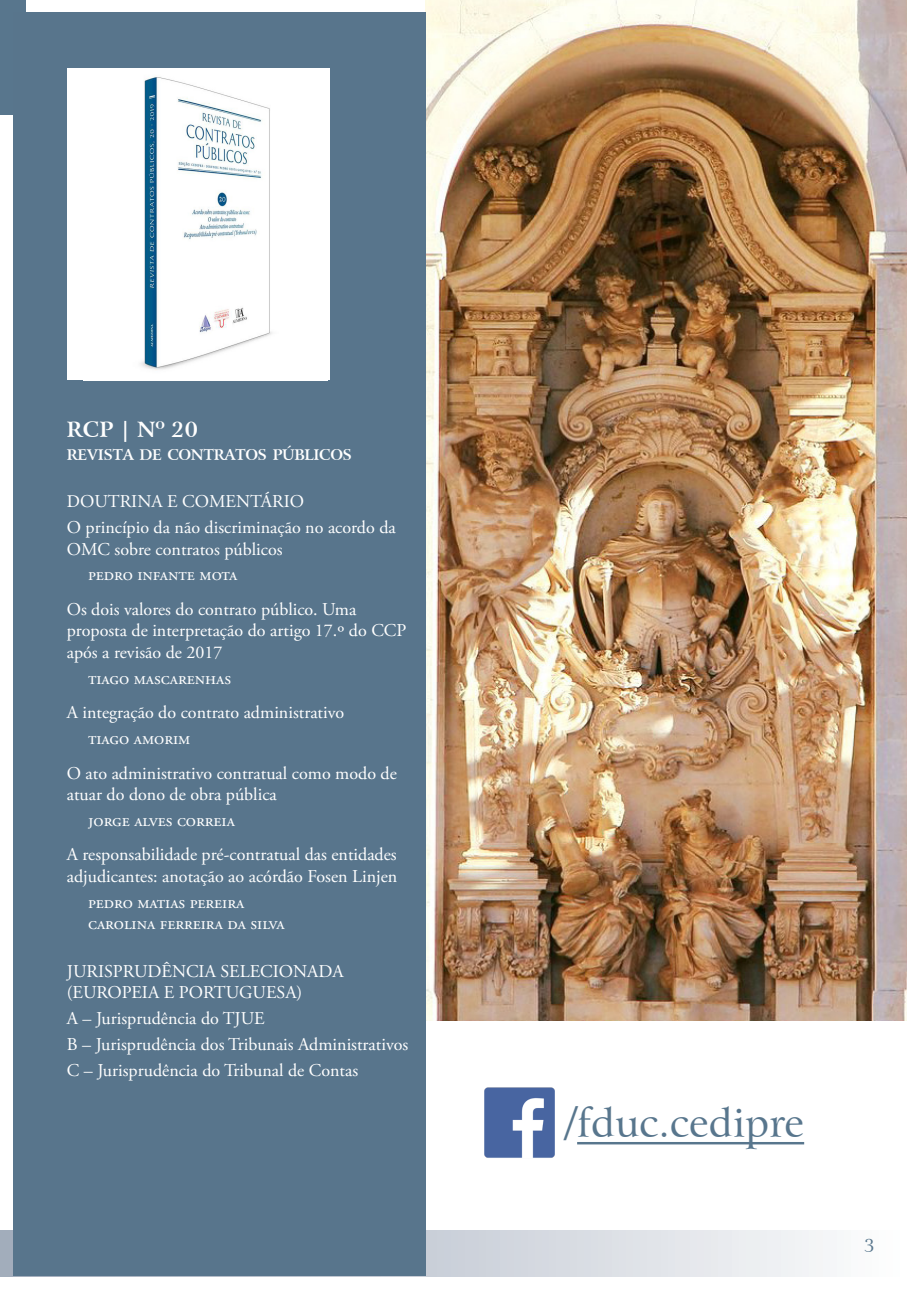
<style>
.page{position:relative;width:919px;height:1289px;background:#fff}
.page>*{position:absolute;margin:0;border:0;box-sizing:border-box;transform-origin:0 0}
.t1{font:41.1px "Arrus BT";color:#58768d}
.Texto_Caixa{font:700 21px "Arrus BT";color:#fff}
.Revista_-_artigo{font:18px/21.6px "Adobe Garamond Pro";color:#fff}
.Rebista_Nome{font:18px/21.6px "Adobe Garamond Pro";color:#fff}
.t2{font:18px "Arrus BT";color:#58768d}
.Texto_Caixa-2{font:700 14.7px "Arrus BT";letter-spacing:-.03em;color:#fff}
.s1{font-family:"Minion Pro"}
.s2{font-weight:700}
</style>
<div class="page">
<svg style="left:0;top:1230px;width:830px;height:46px;background:#dcdfe5"></svg>
<img style="left:425px;top:0;width:481px;height:1020px">
<div style="left:0;top:0;width:26px;height:115px;background:#58768d"></div>
<div style="left:13px;top:13px;width:412px;height:1263px;background:#58758c"></div>
<div style="left:67px;top:68px;width:262px;height:312px;background:#fff"></div>
<img style="left:140px;top:75px;width:132px;height:295px">
<img style="left:484px;top:1087px;width:71px;height:71px">
<hr style="left:577px;top:1141px;width:227px;height:3px;background:#58768d">
<p class="Texto_Caixa" style="left:67px;top:416px;width:17px">RCP</p>
<p class="Texto_Caixa" style="left:120px;top:416px;width:79px">| Nº 20</p>
<p class="Texto_Caixa-2" style="left:67px;top:445px;width:286px">REVISTA DE CONTRATOS PÚBLICOS</p>
<p class="Revista_-_artigo" style="left:67px;top:491px;width:239px"><span class="s1">D</span>OUTRINA E COMENTÁRIO</p>
<p class="Rebista_Nome" style="left:67px;top:517px;width:330px">O princípio da não discriminação no acordo da<br>OMC sobre contratos públicos</p>
<p class="Rebista_Nome" style="left:88px;top:564px;width:151px">pedro infante mota</p>
<p class="Revista_-_artigo" style="left:67px;top:599px;width:341px">Os dois valores do contrato público. Uma proposta de interpretação do artigo 17.º do CCP após a revisão de 2017</p>
<p class="Rebista_Nome" style="left:88px;top:668px;width:145px">tiago mascarenhas</p>
<p class="Revista_-_artigo" style="left:67px;top:702px;width:279px">A integração do contrato administrativo</p>
<p class="Rebista_Nome" style="left:88px;top:728px;width:104px">tiago amorim</p>
<p class="Revista_-_artigo" style="left:67px;top:762px;width:331px">O ato administrativo contratual como modo de atuar do dono de obra pública</p>
<p class="Rebista_Nome" style="left:88px;top:810px;width:148px">jorge alves correia</p>
<p class="Revista_-_artigo" style="left:67px;top:844px;width:332px">A responsabilidade pré-contratual das entidades adjudicantes: anotação ao acórdão Fosen Linjen</p>
<p class="Rebista_Nome" style="left:88px;top:892px;width:198px">pedro matias pereira carolina ferreira da silva</p>
<p class="Revista_-_artigo" style="left:67px;top:960px;width:278px">JURISPRUDÊNCIA SELECIONADA</p>
<p class="Revista_-_artigo" style="left:67px;top:982px;width:237px">(EUROPEIA E PORTUGUESA)</p>
<p class="Revista_-_artigo" style="left:67px;top:1008px;width:199px">A – Jurisprudência do TJUE</p>
<p class="Revista_-_artigo" style="left:67px;top:1034px;width:343px">B – Jurisprudência dos Tribunais Administrativos</p>
<p class="Revista_-_artigo" style="left:67px;top:1059px;width:293px">C – Jurisprudência do Tribunal de Contas</p>
<p class="t1" style="left:565px;top:1097px;width:240px"><span class="s2">/</span>fduc.cedipre</p>
<p class="t2" style="left:863px;top:1234px;width:12px">3</p>
</div>
